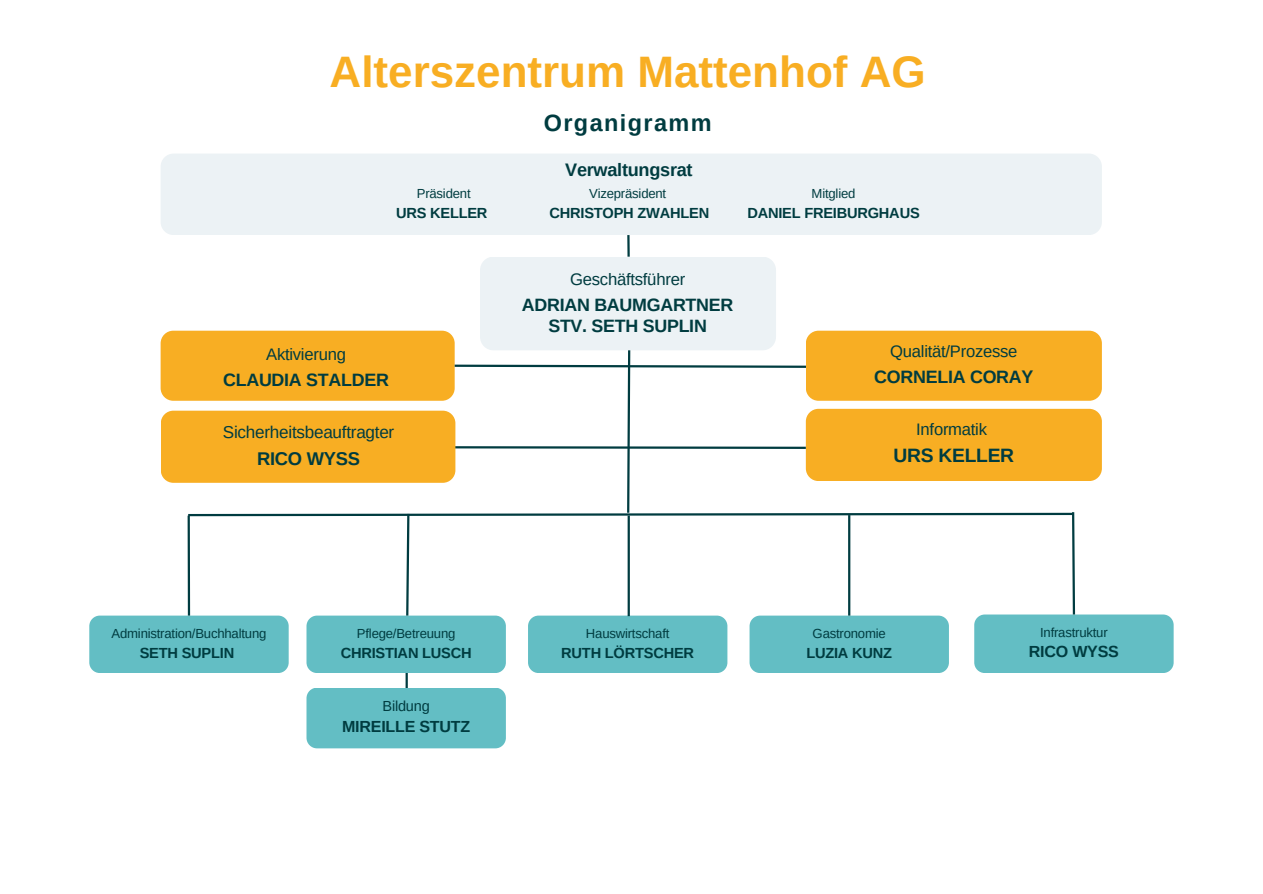
<style>
.page{position:relative;width:1263px;height:894px;background:#fff}
.page>*{position:absolute;margin:0;border:0;box-sizing:border-box;transform-origin:0 0}
.t1{font:700 43.95px "Arimo";color:#f8ae23}
.t2{font:700 23.55px "Arimo";letter-spacing:.06em;color:#003c40}
.t3{font:700 19.35px "Arimo";letter-spacing:-.015em;color:#003c40}
.t4{font:700 18.45px "Arimo";letter-spacing:-.015em;color:#003c40}
.t5{font:700 18.15px "Arimo";letter-spacing:-.015em;color:#003c40}
.t6{font:700 17.85px/20.5px "Arimo";letter-spacing:-.015em;color:#003c40;text-align:center}
.t7{font:17.1px "Arimo";letter-spacing:-.015em;color:#003c40}
.t8{font:16.65px "Arimo";letter-spacing:-.015em;color:#003c40}
.t9{font:700 16.05px "Arimo";letter-spacing:-.015em;color:#003c40}
.t10{font:700 14.7px "Arimo";letter-spacing:-.015em;color:#003c40}
.t11{font:14.55px "Arimo";letter-spacing:-.015em;color:#003c40}
.t12{font:13.2px "Arimo";letter-spacing:-.015em;color:#003c40}
</style>
<div class="page">
<div style="left:161px;top:153px;width:941px;height:82px;background:#ecf2f5;border-radius:13px"></div>
<div style="left:161px;top:330px;width:294px;height:70px;background:#f8ae23;border-radius:13px"></div>
<div style="left:806px;top:330px;width:296px;height:70px;background:#f8ae23;border-radius:13px"></div>
<div style="left:89px;top:615px;width:200px;height:57px;background:#63bec4;border-radius:11px"></div>
<div style="left:480px;top:256px;width:296px;height:94px;background:#ecf2f5;border-radius:13px"></div>
<div style="left:806px;top:408px;width:296px;height:73px;background:#f8ae23;border-radius:13px"></div>
<hr style="left:406px;top:665px;width:2px;height:25px;background:#003c40">
<div style="left:306px;top:615px;width:200px;height:57px;background:#63bec4;border-radius:11px"></div>
<div style="left:528px;top:615px;width:199px;height:57px;background:#63bec4;border-radius:11px"></div>
<div style="left:749px;top:615px;width:200px;height:57px;background:#63bec4;border-radius:11px"></div>
<div style="left:974px;top:614px;width:200px;height:58px;background:#63bec4;border-radius:11px"></div>
<div style="left:306px;top:687px;width:200px;height:61px;background:#63bec4;border-radius:11px"></div>
<svg style="left:186px;top:334px;width:890px;height:283px"></svg>
<div style="left:161px;top:410px;width:294px;height:72px;background:#f8ae23;border-radius:13px"></div>
<hr style="left:627px;top:235px;width:3px;height:21px;background:#003c40">
<hr style="left:628px;top:515px;width:2px;height:101px;background:#003c40">
<p class="t1" style="left:330px;top:47px;width:598px">Alterszentrum Mattenhof AG</p>
<p class="t2" style="left:544px;top:110px;width:170px">Organigramm</p>
<p class="t5" style="left:565px;top:160px;width:129px">Verwaltungsrat</p>
<p class="t12" style="left:417px;top:186px;width:55px">Präsident</p>
<p class="t10" style="left:396px;top:205px;width:93px">URS KELLER</p>
<p class="t12" style="left:589px;top:186px;width:79px">Vizepräsident</p>
<p class="t10" style="left:549px;top:205px;width:161px">CHRISTOPH ZWAHLEN</p>
<p class="t12" style="left:812px;top:186px;width:45px">Mitglied</p>
<h5 class="t10" style="left:747px;top:205px;width:174px">DANIEL FREIBURGHAUS</h5>
<p class="t8" style="left:570px;top:270px;width:117px">Geschäftsführer</p>
<p class="t6" style="left:522px;top:295px;width:213px">ADRIAN BAUMGARTNER<br>STV. SETH SUPLIN</p>
<h1 class="t8" style="left:266px;top:344px;width:81px">Aktivierung</h1>
<h2 class="t6" style="left:223px;top:369px;width:167px">CLAUDIA STALDER</h2>
<p class="t8" style="left:890px;top:342px;width:129px">Qualität/Prozesse</p>
<p class="t6" style="left:874px;top:366px;width:161px">CORNELIA CORAY</p>
<h5 class="t7" style="left:223px;top:422px;width:173px">Sicherheitsbeauftragter</h5>
<p class="t4" style="left:257px;top:448px;width:105px">RICO WYSS</p>
<p class="t8" style="left:916px;top:420px;width:72px">Informatik</p>
<h6 class="t3" style="left:893px;top:444px;width:122px">URS KELLER</h6>
<h4 class="t12" style="left:112px;top:626px;width:156px">Administration/Buchhaltung</h4>
<p class="t10" style="left:140px;top:644px;width:96px">SETH SUPLIN</p>
<h3 class="t12" style="left:357px;top:626px;width:100px">Pflege/Betreuung</h3>
<h6 class="t10" style="left:341px;top:644px;width:132px">CHRISTIAN LUSCH</h6>
<h3 class="t11" style="left:383px;top:698px;width:49px">Bildung</h3>
<p class="t9" style="left:342px;top:717px;width:129px">MIREILLE STUTZ</p>
<h3 class="t12" style="left:586px;top:626px;width:85px">Hauswirtschaft</h3>
<h6 class="t10" style="left:561px;top:644px;width:134px">RUTH LÖRTSCHER</h6>
<h3 class="t12" style="left:813px;top:626px;width:75px">Gastronomie</h3>
<h6 class="t10" style="left:806px;top:644px;width:87px">LUZIA KUNZ</h6>
<h3 class="t12" style="left:1040px;top:625px;width:69px">Infrastruktur</h3>
<h6 class="t9" style="left:1029px;top:642px;width:91px">RICO WYSS</h6>
</div>
